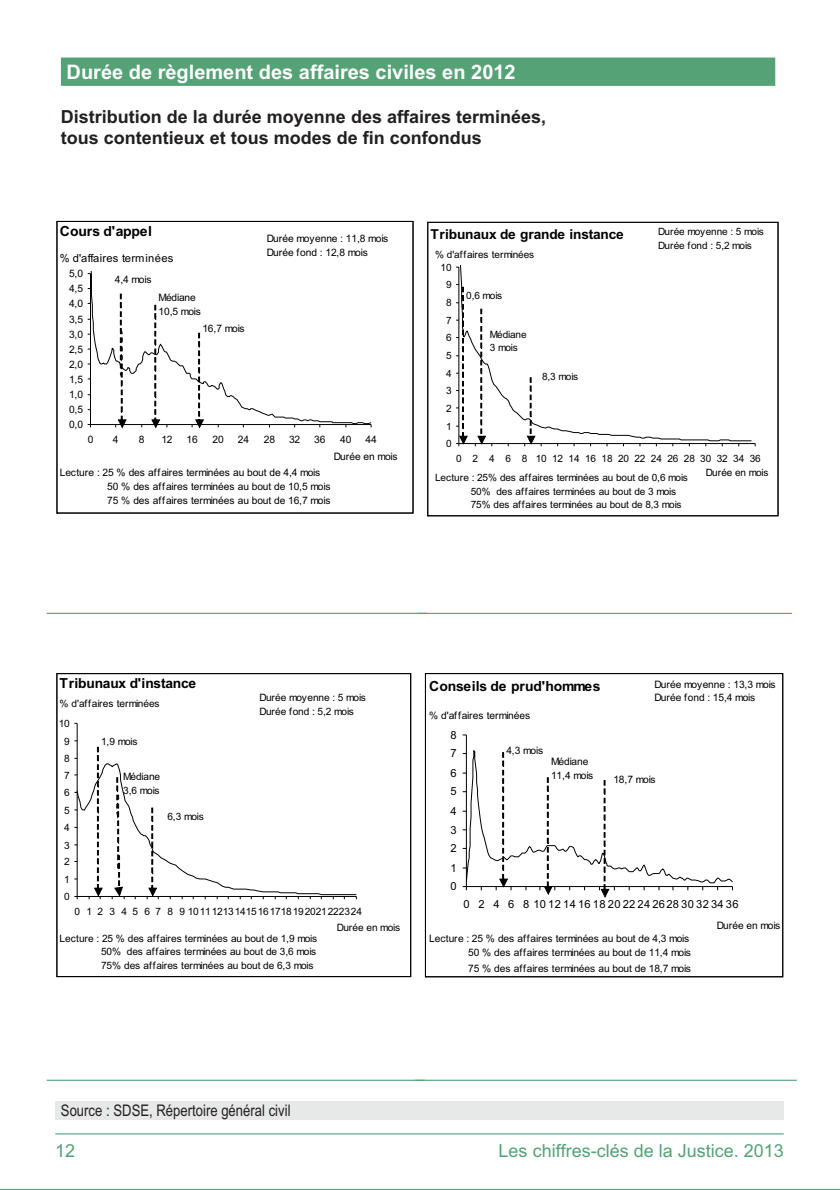
<style>
.page{position:relative;width:840px;height:1190px;background:#fff}
.page>*{position:absolute;margin:0;border:0;box-sizing:border-box;transform-origin:0 0}
.t1{font:700 20px "Arial";color:#fff}
.t2{font:700 18px/21px "Arial";color:#231f20}
.t3{font:18px "Arial";color:#54a275}
.t4{font:16px "Arial Narrow";color:#231f20}
.t5{font:700 14px "Arial";letter-spacing:-.01em;color:#000}
.t6{font:700 13.8px "Arial";letter-spacing:-.01em;color:#000}
.t7{font:11.2px "Arial";letter-spacing:.03em;color:#000}
.t8{font:10.2px/14px "Arial";letter-spacing:-.01em;color:#000}
.t9{font:10px/13.8px "Arial";letter-spacing:-.01em;color:#000}
</style>
<div class="page">
<hr style="left:0;top:1189px;width:840px;height:1px;background:#54a275">
<hr style="left:55px;top:1133px;width:729px;height:1px;background:#54a275">
<div style="left:55px;top:1101px;width:729px;height:18px;background:#e7e8e8"></div>
<div style="left:61px;top:58px;width:714px;height:28px;background:#54a275"></div>
<svg style="left:90px;top:272px;width:282px;height:153px"></svg>
<svg style="left:151px;top:304px;width:10px;height:125px"></svg>
<svg style="left:115px;top:293px;width:12px;height:136px"></svg>
<svg style="left:192px;top:332px;width:13px;height:97px"></svg>
<hr style="left:47px;top:613px;width:380px;height:1px;background:#54a275">
<svg style="left:427px;top:222px;width:329px;height:294px"></svg>
<hr style="left:459px;top:443px;width:296px;height:1px;background:#000">
<svg style="left:458px;top:265px;width:294px;height:177px"></svg>
<div style="left:428px;top:222px;width:350px;height:294px;border:1px solid #000"></div>
<svg style="left:456px;top:284px;width:12px;height:162px"></svg>
<svg style="left:475px;top:308px;width:17px;height:138px"></svg>
<svg style="left:524px;top:377px;width:18px;height:69px"></svg>
<hr style="left:418px;top:613px;width:374px;height:1px;background:#54a275">
<hr style="left:77px;top:723px;width:1px;height:173px;background:#000">
<div style="left:57px;top:673px;width:354px;height:304px;border:1px solid #000"></div>
<svg style="left:74px;top:741px;width:283px;height:158px"></svg>
<hr style="left:47px;top:1080px;width:378px;height:1px;background:#54a275">
<hr style="left:466px;top:735px;width:1px;height:152px;background:#000">
<div style="left:425px;top:673px;width:358px;height:304px;border:1px solid #000"></div>
<svg style="left:463px;top:749px;width:270px;height:149px"></svg>
<hr style="left:415px;top:1080px;width:382px;height:1px;background:#54a275">
<h1 class="t1" style="left:67px;top:65px;width:451px">Durée de règlement des affaires civiles en 2012</h1>
<h2 class="t2" style="left:61px;top:107px;width:487px">Distribution de la durée moyenne des affaires terminées, tous contentieux et tous modes de fin confondus</h2>
<h3 class="t5" style="left:60px;top:226px;width:94px">Cours d'appel</h3>
<p class="t7" style="left:60px;top:253px;width:115px">% d'affaires terminées</p>
<p class="t8" style="left:69px;top:268px;width:16px">5,0</p>
<p class="t8" style="left:69px;top:283px;width:16px">4,5</p>
<p class="t8" style="left:69px;top:298px;width:16px">4,0</p>
<p class="t8" style="left:69px;top:313px;width:16px">3,5</p>
<p class="t8" style="left:69px;top:328px;width:16px">3,0</p>
<p class="t8" style="left:69px;top:343px;width:16px">2,5</p>
<p class="t8" style="left:69px;top:358px;width:16px">2,0</p>
<p class="t8" style="left:69px;top:373px;width:16px">1,5</p>
<p class="t8" style="left:115px;top:273px;width:38px">4,4 mois</p>
<p class="t8" style="left:159px;top:291px;width:44px">Médiane<br>10,5 mois</p>
<p class="t8" style="left:202px;top:323px;width:44px">16,7 mois</p>
<p class="t8" style="left:267px;top:232px;width:123px">Durée moyenne : 11,8 mois<br>Durée fond : 12,8 mois</p>
<h3 class="t6" style="left:431px;top:229px;width:195px">Tribunaux de grande instance</h3>
<p class="t9" style="left:435px;top:249px;width:101px">% d'affaires terminées</p>
<p class="t9" style="left:441px;top:261px;width:13px">10</p>
<p class="t9" style="left:446px;top:279px;width:7px">9</p>
<p class="t9" style="left:446px;top:297px;width:7px">8</p>
<p class="t9" style="left:446px;top:314px;width:7px">7</p>
<p class="t9" style="left:446px;top:332px;width:7px">6</p>
<p class="t9" style="left:446px;top:350px;width:7px">5</p>
<p class="t9" style="left:446px;top:367px;width:7px">4</p>
<p class="t9" style="left:466px;top:290px;width:38px">0,6 mois</p>
<p class="t9" style="left:490px;top:328px;width:38px">Médiane<br>3 mois</p>
<p class="t9" style="left:542px;top:370px;width:38px">8,3 mois</p>
<p class="t8" style="left:69px;top:389px;width:16px">1,0</p>
<p class="t9" style="left:446px;top:385px;width:7px">3</p>
<p class="t8" style="left:69px;top:404px;width:16px">0,5</p>
<p class="t9" style="left:446px;top:402px;width:7px">2</p>
<p class="t8" style="left:69px;top:419px;width:16px">0,0</p>
<p class="t9" style="left:446px;top:420px;width:7px">1</p>
<p class="t9" style="left:658px;top:226px;width:107px">Durée moyenne : 5 mois<br>Durée fond : 5,2 mois</p>
<p class="t8" style="left:88px;top:434px;width:7px">0</p>
<p class="t8" style="left:113px;top:434px;width:7px">4</p>
<p class="t8" style="left:139px;top:434px;width:7px">8</p>
<p class="t8" style="left:161px;top:434px;width:13px">12</p>
<p class="t8" style="left:187px;top:434px;width:13px">16</p>
<p class="t8" style="left:213px;top:434px;width:13px">20</p>
<p class="t8" style="left:238px;top:434px;width:13px">24</p>
<p class="t8" style="left:264px;top:434px;width:13px">28</p>
<p class="t8" style="left:289px;top:434px;width:13px">32</p>
<p class="t8" style="left:314px;top:434px;width:13px">36</p>
<p class="t8" style="left:340px;top:434px;width:13px">40</p>
<p class="t8" style="left:334px;top:432px;width:65px;line-height:16.8px;text-indent:32px">44<br>Durée en mois</p>
<p class="t8" style="left:107px;top:466px;width:225px;text-indent:-48px">Lecture : 25 % des affaires terminées au bout de 4,4 mois<br>50 % des affaires terminées au bout de 10,5 mois<br>75 % des affaires terminées au bout de 16,7 mois</p>
<p class="t9" style="left:446px;top:438px;width:7px">0</p>
<p class="t9" style="left:706px;top:452px;width:64px;line-height:14.6px;text-indent:-250px">0 2 4 6 8 1012141618202224262830323436<br>Durée en mois</p>
<p class="t9" style="left:471px;top:472px;width:219px;text-indent:-36px">Lecture : 25% des affaires terminées au bout de 0,6 mois<br>50% des affaires terminées au bout de 3 mois<br>75% des affaires terminées au bout de 8,3 mois</p>
<h3 class="t6" style="left:60px;top:678px;width:138px">Tribunaux d'instance</h3>
<p class="t8" style="left:60px;top:697px;width:101px">% d'affaires terminées</p>
<p class="t8" style="left:101px;top:736px;width:38px">1,9 mois</p>
<p class="t8" style="left:123px;top:771px;width:38px">Médiane<br>3,6 mois</p>
<p class="t8" style="left:59px;top:717px;width:13px">10</p>
<p class="t8" style="left:64px;top:735px;width:7px">9</p>
<p class="t8" style="left:64px;top:752px;width:7px">8</p>
<p class="t8" style="left:64px;top:769px;width:7px">7</p>
<p class="t8" style="left:64px;top:787px;width:7px">6</p>
<p class="t8" style="left:64px;top:804px;width:7px">5</p>
<p class="t8" style="left:64px;top:822px;width:7px">4</p>
<p class="t8" style="left:64px;top:839px;width:7px">3</p>
<p class="t8" style="left:64px;top:856px;width:7px">2</p>
<p class="t8" style="left:64px;top:873px;width:7px">1</p>
<p class="t8" style="left:64px;top:891px;width:7px">0</p>
<p class="t8" style="left:167px;top:810px;width:38px">6,3 mois</p>
<p class="t8" style="left:260px;top:692px;width:108px">Durée moyenne : 5 mois<br>Durée fond : 5,2 mois</p>
<p class="t8" style="left:337px;top:905px;width:65px;line-height:15.6px;text-indent:-263px">0 1 2 3 4 5 6 7 8 9 101112131415161718192021222324<br>Durée en mois</p>
<p class="t8" style="left:101px;top:932px;width:218px;text-align:justify;text-indent:-41px">Lecture : 25 % des affaires terminées au bout de 1,9 mois 50% des affaires terminées au bout de 3,6 mois 75% des affaires terminées au bout de 6,3 mois</p>
<h3 class="t5" style="left:429px;top:681px;width:173px">Conseils de prud'hommes</h3>
<p class="t8" style="left:429px;top:710px;width:102px">% d'affaires terminées</p>
<p class="t8" style="left:506px;top:745px;width:38px">4,3 mois</p>
<p class="t7" style="left:451px;top:731px;width:8px">8</p>
<p class="t7" style="left:451px;top:749px;width:8px">7</p>
<p class="t7" style="left:451px;top:769px;width:8px">6</p>
<p class="t7" style="left:451px;top:787px;width:8px">5</p>
<p class="t7" style="left:451px;top:807px;width:8px">4</p>
<p class="t7" style="left:451px;top:826px;width:8px">3</p>
<p class="t7" style="left:451px;top:844px;width:8px">2</p>
<p class="t7" style="left:451px;top:864px;width:8px">1</p>
<p class="t7" style="left:451px;top:882px;width:8px">0</p>
<p class="t8" style="left:551px;top:755px;width:44px">Médiane<br>11,4 mois</p>
<p class="t8" style="left:654px;top:678px;width:123px">Durée moyenne : 13,3 mois<br>Durée fond : 15,4 mois</p>
<p class="t8" style="left:613px;top:774px;width:44px">18,7 mois</p>
<p class="t7" style="left:464px;top:900px;width:277px">0 2 4 6 8 1012141618202224262830323436</p>
<p class="t8" style="left:717px;top:920px;width:65px">Durée en mois</p>
<p class="t8" style="left:429px;top:933px;width:263px;text-align:right">Lecture : 25 % des affaires terminées au bout de 4,3 mois<br>50 % des affaires terminées au bout de 11,4 mois</p>
<p class="t8" style="left:468px;top:963px;width:224px">75 % des affaires terminées au bout de 18,7 mois</p>
<h3 class="t4" style="left:61px;top:1104px;width:231px">Source : SDSE, Répertoire général civil</h3>
<h2 class="t3" style="left:55px;top:1144px;width:22px">12</h2>
<h2 class="t3" style="left:499px;top:1144px;width:287px">Les chiffres-clés de la Justice. 2013</h2>
</div>
